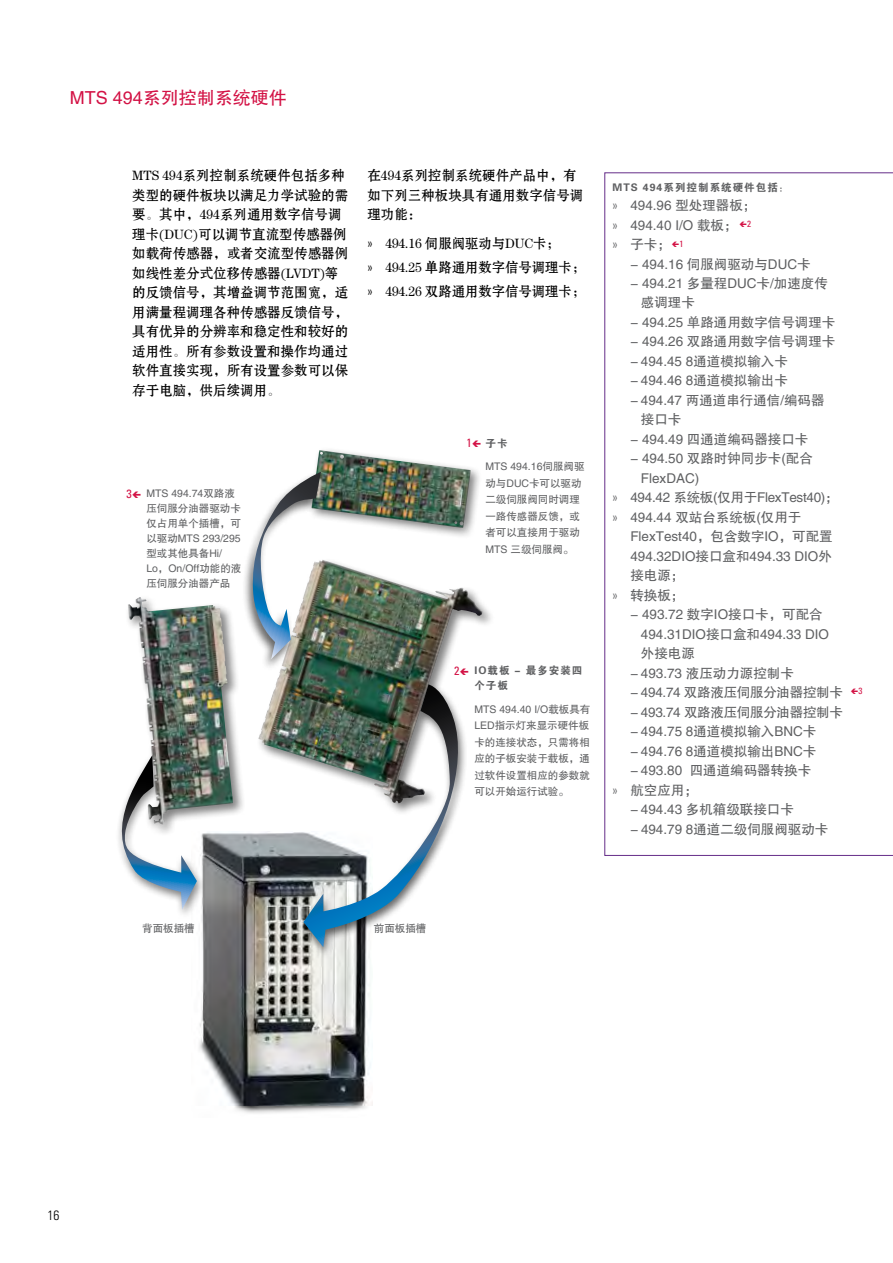
<style>
.page{position:relative;width:893px;height:1263px;background:#fff}
.page>*{position:absolute;margin:0;border:0;box-sizing:border-box;transform-origin:0 0}
.t1{font:18px "FZHTJW GB1 0";color:#d31245}
.t2{font:13.5px/19.5px "FZHTJW GB1 0";color:#5f6062}
.t3{font:13.5px/19.5px "FZSHJW GB1 0";color:#000}
.t4{font:13.5px "FZHTJW GB1 0";letter-spacing:-.02em;color:#5f6062}
.t5{font:300 condensed 13.5px "Univers LT Std";color:#000}
.t6{font:condensed 12px "Univers";color:#d31245}
.t7{font:10.5px/16.5px "FZHTJW GB1 0";color:#5f6062}
.t8{font:10.5px/15px "FZDHTJW GB1 0";letter-spacing:.1em;color:#5f6062}
.t9{font:condensed 9px "Univers";color:#d31245}
.s1{font-family:"Univers";font-weight:300;font-stretch:condensed}
.s2{font-size:9px}
</style>
<div class="page">
<img style="left:199px;top:832px;width:174px;height:282px">
<div style="left:308px;top:447px;width:174px;height:92px;background:#000;opacity:.5"></div>
<img style="left:311px;top:450px;width:160px;height:78px">
<img style="left:258px;top:560px;width:225px;height:204px">
<div style="left:298px;top:682px;width:170px;height:277px;background:#000;opacity:.6"></div>
<img style="left:303px;top:684px;width:165px;height:263px">
<div style="left:242px;top:471px;width:83px;height:201px;background:#000;opacity:.6"></div>
<svg style="left:251px;top:472px;width:70px;height:187px"></svg>
<div style="left:125px;top:595px;width:121px;height:242px;background:#000;opacity:.5"></div>
<img style="left:127px;top:597px;width:34px;height:156px">
<div style="left:116px;top:753px;width:90px;height:167px;background:#000;opacity:.5"></div>
<svg style="left:118px;top:755px;width:79px;height:155px"></svg>
<svg style="left:460px;top:668px;width:8px;height:7px"></svg>
<h1 class="t1" style="left:70px;top:88px;width:218px">MTS 494系列控制系统硬件</h1>
<p class="t3" style="left:132px;top:167px;width:217px">MTS 494系列控制系统硬件包括多种类型的硬件板块以满足力学试验的需要。其中，494系列通用数字信号调理卡(DUC)可以调节直流型传感器例如载荷传感器，或者交流型传感器例如线性差分式位移传感器(LVDT)等的反馈信号，其增益调节范围宽，适用满量程调理各种传感器反馈信号，具有优异的分辨率和稳定性和较好的适用性。所有参数设置和操作均通过软件直接实现，所有设置参数可以保存于电脑，供后续调用。</p>
<p class="t3" style="left:367px;top:166px;width:217px">在494系列控制系统硬件产品中，有如下列三种板块具有通用数字信号调理功能：</p>
<p class="t3" style="left:367px;top:232px;width:220px;line-height:24.2px"><span class="s1">»</span> 494.16 伺服阀驱动与DUC卡；<br><span class="s1">»</span> 494.25 单路通用数字信号调理卡；<span class="s1">»</span> 494.26 双路通用数字信号调理卡；</p>
<p class="t6" style="left:126px;top:486px;width:7px">3</p>
<p class="t7" style="left:146px;top:486px;width:97px;line-height:15px">MTS 494.74双路液压伺服分油器驱动卡仅占用单个插槽，可以驱动MTS 293/295型或其他具备Hi/<br>Lo，On/Off功能的液压伺服分油器产品</p>
<p class="t6" style="left:466px;top:435px;width:7px">1</p>
<p class="t8" style="left:485px;top:436px;width:24px">子卡</p>
<p class="t7" style="left:485px;top:458px;width:101px">MTS 494.16伺服阀驱动与DUC卡可以驱动二级伺服阀同时调理一路传感器反馈，或者可以直接用于驱动<br>MTS 三级伺服阀。</p>
<p class="t6" style="left:454px;top:663px;width:7px">2</p>
<p class="t8" style="left:474px;top:663px;width:110px">IO载板 - 最多安装四个子板</p>
<p class="t7" style="left:474px;top:701px;width:117px;text-align:justify">MTS 494.40 I/O载板具有LED指示灯来显示硬件板卡的连接状态，只需将相应的子板安装于载板，通过软件设置相应的参数就可以开始运行试验。</p>
<p class="t8" style="left:612px;top:180px;width:177px">MTS 494系列控制系统硬件包括<span class="s2">：</span></p>
<p class="t2" style="left:612px;top:196px;width:145px"><span class="s1">»</span> 494.96 型处理器板；<span class="s1">»</span> 494.40 I/O 载板；<br><span class="s1">»</span> 子卡；</p>
<p class="t2" style="left:630px;top:254px;width:182px">- 494.16 伺服阀驱动与DUC卡</p>
<p class="t2" style="left:641px;top:274px;width:188px;text-indent:-11px">- 494.21 多量程DUC卡/加速度传感调理卡</p>
<p class="t2" style="left:630px;top:313px;width:207px">- 494.25 单路通用数字信号调理卡</p>
<p class="t2" style="left:630px;top:332px;width:207px">- 494.26 双路通用数字信号调理卡</p>
<p class="t2" style="left:630px;top:352px;width:159px">- 494.45 8通道模拟输入卡</p>
<p class="t2" style="left:630px;top:371px;width:159px">- 494.46 8通道模拟输出卡</p>
<p class="t2" style="left:641px;top:391px;width:185px;text-indent:-11px">- 494.47 两通道串行通信/编码器接口卡</p>
<p class="t2" style="left:630px;top:430px;width:180px">- 494.49 四通道编码器接口卡</p>
<p class="t2" style="left:630px;top:449px;width:184px">- 494.50 双路时钟同步卡(配合</p>
<p class="t2" style="left:641px;top:469px;width:60px">FlexDAC)</p>
<p class="t4" style="left:612px;top:490px;width:228px"><span class="s1">»</span> 494.42 系统板(仅用于FlexTest40)；</p>
<p class="t2" style="left:612px;top:508px;width:190px"><span class="s1">»</span> 494.44 双站台系统板(仅用于</p>
<p class="t2" style="left:630px;top:527px;width:204px">FlexTest40，包含数字IO，可配置</p>
<p class="t2" style="left:630px;top:547px;width:203px">494.32DIO接口盒和494.33 DIO外</p>
<p class="t2" style="left:630px;top:566px;width:55px">接电源；</p>
<p class="t2" style="left:612px;top:586px;width:73px"><span class="s1">»</span> 转换板；</p>
<p class="t2" style="left:641px;top:605px;width:190px;text-indent:-11px">- 493.72 数字IO接口卡，可配合<br>494.31DIO接口盒和494.33 DIO外接电源</p>
<p class="t2" style="left:630px;top:664px;width:165px">- 493.73 液压动力源控制卡</p>
<p class="t4" style="left:630px;top:685px;width:214px">- 494.74 双路液压伺服分油器控制卡</p>
<p class="t4" style="left:630px;top:705px;width:214px">- 493.74 双路液压伺服分油器控制卡</p>
<p class="t2" style="left:630px;top:722px;width:187px">- 494.75 8通道模拟输入BNC卡</p>
<p class="t2" style="left:630px;top:742px;width:187px">- 494.76 8通道模拟输出BNC卡</p>
<p class="t2" style="left:612px;top:761px;width:200px;text-indent:18px">- 493.80 四通道编码器转换卡<span class="s1">»</span> 航空应用；</p>
<p class="t2" style="left:630px;top:800px;width:165px">- 494.43 多机箱级联接口卡</p>
<p class="t2" style="left:630px;top:820px;width:199px">- 494.79 8通道二级伺服阀驱动卡</p>
<p class="t9" style="left:747px;top:219px;width:5px">2</p>
<p class="t9" style="left:680px;top:238px;width:5px">1</p>
<p class="t9" style="left:859px;top:685px;width:5px">3</p>
<p class="t7" style="left:142px;top:921px;width:54px">背面板插槽</p>
<p class="t7" style="left:374px;top:921px;width:54px">前面板插槽</p>
<p class="t5" style="left:48px;top:1207px;width:13px">16</p>
</div>
